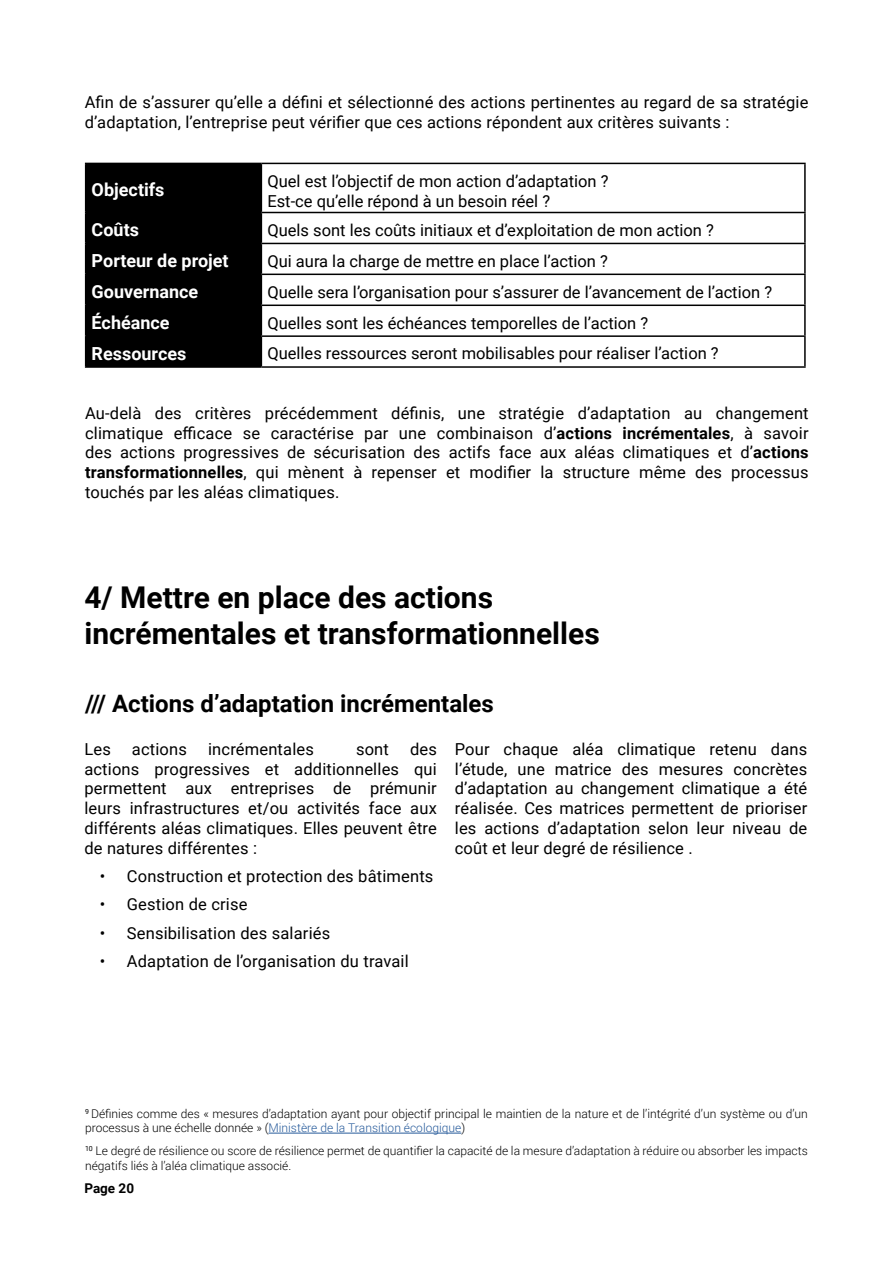
<style>
.page{position:relative;width:893px;height:1263px;background:#fff}
.page>*{position:absolute;margin:0;border:0;box-sizing:border-box;transform-origin:0 0}
.t1{font:700 30px/36px "Roboto";color:#000}
.t2{font:700 24px "Roboto";color:#000}
.t3{font:700 18px "Roboto";color:#fff}
.t4{font:16.5px/19.8px "Roboto";letter-spacing:.01em;color:#000;text-align:justify}
.t5{font:700 13.5px "Roboto";color:#000}
.t6{font:300 12px/14.4px "Roboto";color:#000}
.s1{font-weight:700}
.s2{color:#275b9b}
</style>
<div class="page">
<hr style="left:261px;top:163px;width:545px;height:1px;background:#000">
<hr style="left:804px;top:164px;width:2px;height:48px;background:#000">
<hr style="left:261px;top:212px;width:545px;height:1px;background:#000">
<hr style="left:804px;top:213px;width:2px;height:30px;background:#000">
<hr style="left:261px;top:243px;width:545px;height:1px;background:#000">
<hr style="left:804px;top:244px;width:2px;height:30px;background:#000">
<hr style="left:261px;top:274px;width:545px;height:1px;background:#000">
<hr style="left:804px;top:275px;width:2px;height:30px;background:#000">
<hr style="left:261px;top:305px;width:545px;height:1px;background:#000">
<hr style="left:804px;top:306px;width:2px;height:29px;background:#000">
<hr style="left:261px;top:335px;width:545px;height:2px;background:#000">
<div style="left:85px;top:163px;width:177px;height:203px;background:#000"></div>
<hr style="left:804px;top:337px;width:2px;height:29px;background:#000">
<hr style="left:85px;top:366px;width:176px;height:2px;background:#000">
<hr style="left:261px;top:366px;width:545px;height:2px;background:#000">
<hr style="left:268px;top:1133px;width:193px;height:1px;background:#275b9b">
<p class="t4" style="left:85px;top:92px;width:725px">Afin de s’assurer qu’elle a défini et sélectionné des actions pertinentes au regard de sa stratégie d’adaptation, l’entreprise peut vérifier que ces actions répondent aux critères suivants :</p>
<p class="t3" style="left:92px;top:177px;width:74px">Objectifs</p>
<p class="t4" style="left:267px;top:170px;width:343px">Quel est l’objectif de mon action d’adaptation ?<br>Est-ce qu’elle répond à un besoin réel ?</p>
<p class="t3" style="left:92px;top:217px;width:49px">Coûts</p>
<p class="t4" style="left:267px;top:219px;width:448px">Quels sont les coûts initiaux et d’exploitation de mon action ?</p>
<p class="t3" style="left:92px;top:248px;width:139px">Porteur de projet</p>
<p class="t4" style="left:267px;top:250px;width:342px">Qui aura la charge de mettre en place l’action ?</p>
<p class="t3" style="left:92px;top:279px;width:108px">Gouvernance</p>
<p class="t4" style="left:267px;top:281px;width:506px">Quelle sera l’organisation pour s’assurer de l’avancement de l’action ?</p>
<p class="t3" style="left:92px;top:310px;width:79px">Échéance</p>
<p class="t4" style="left:267px;top:312px;width:382px">Quelles sont les échéances temporelles de l’action ?</p>
<p class="t3" style="left:92px;top:340px;width:96px">Ressources</p>
<p class="t4" style="left:267px;top:343px;width:453px">Quelles ressources seront mobilisables pour réaliser l’action ?</p>
<p class="t4" style="left:85px;top:402px;width:725px">Au-delà des critères précédemment définis, une stratégie d’adaptation au changement climatique efficace se caractérise par une combinaison d’<span class="s1">actions incrémentales</span>, à savoir des actions progressives de sécurisation des actifs face aux aléas climatiques et d’<span class="s1">actions transformationnelles</span>, qui mènent à repenser et modifier la structure même des processus touchés par les aléas climatiques.</p>
<h1 class="t1" style="left:84px;top:578px;width:517px">4/ Mettre en place des actions incrémentales et transformationnelles</h1>
<h2 class="t2" style="left:85px;top:686px;width:410px">/// Actions d’adaptation incrémentales</h2>
<p class="t4" style="left:84px;top:738px;width:28px">Les</p>
<p class="t4" style="left:132px;top:738px;width:57px">actions</p>
<p class="t4" style="left:208px;top:738px;width:107px">incrémentales</p>
<p class="t4" style="left:356px;top:738px;width:34px">sont</p>
<p class="t4" style="left:455px;top:738px;width:354px">Pour chaque aléa climatique retenu dans l’étude, une matrice des mesures concrètes d’adaptation au changement climatique a été réalisée. Ces matrices permettent de prioriser les actions d’adaptation selon leur niveau de coût et leur degré de résilience .</p>
<p class="t4" style="left:84px;top:738px;width:354px;text-indent:326px">des actions progressives et additionnelles qui permettent aux entreprises de prémunir leurs infrastructures et/ou activités face aux différents aléas climatiques. Elles peuvent être de natures différentes :</p>
<p class="t4" style="left:100px;top:866px;width:335px">• Construction et protection des bâtiments</p>
<p class="t4" style="left:100px;top:894px;width:149px">• Gestion de crise</p>
<p class="t4" style="left:100px;top:922px;width:232px">• Sensibilisation des salariés</p>
<p class="t4" style="left:100px;top:951px;width:310px">• Adaptation de l’organisation du travail</p>
<p class="t6" style="left:85px;top:1106px;width:724px"><sup>9</sup> Définies comme des « mesures d’adaptation ayant pour objectif principal le maintien de la nature et de l’intégrité d’un système ou d’un processus à une échelle donnée » (<span class="s2">Ministère de la Transition écologique</span>)</p>
<p class="t6" style="left:85px;top:1143px;width:724px"><sup>10</sup> Le degré de résilience ou score de résilience permet de quantifier la capacité de la mesure d’adaptation à réduire ou absorber les impacts négatifs liés à l’aléa climatique associé.</p>
<p class="t5" style="left:84px;top:1178px;width:51px">Page 20</p>
</div>
